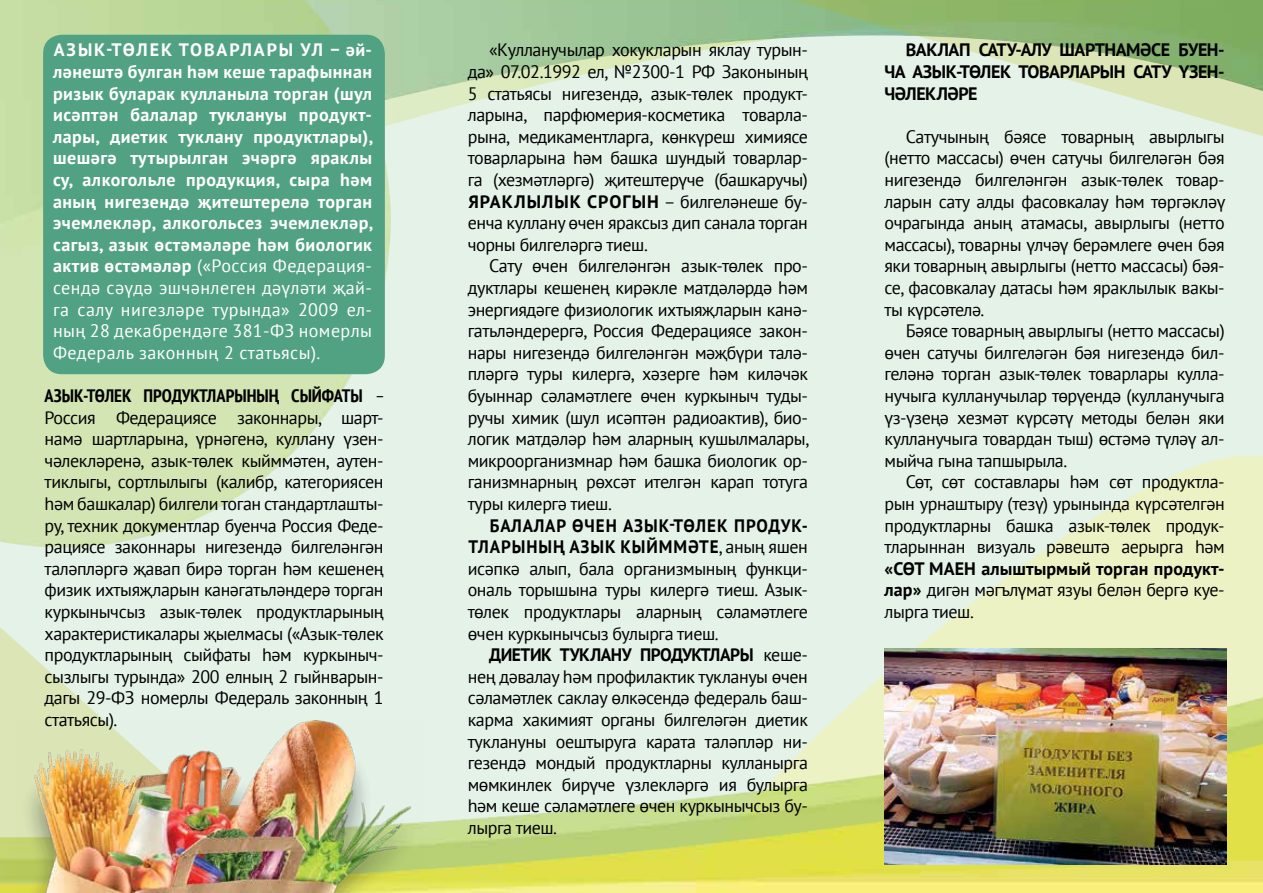
<style>
.page{position:relative;width:1263px;height:893px;background:#fff}
.page>*{position:absolute;margin:0;border:0;box-sizing:border-box;transform-origin:0 0}
.t1{font:18px/21.6px "PT Sans";letter-spacing:-.025em;color:#000;text-align:justify}
.t2{font:700 18px/21.6px "PT Sans";letter-spacing:.025em;color:#fff;text-align:justify}
.t3{font:700 18px/21.6px "PT Sans";letter-spacing:-.025em;color:#000;text-align:justify}
.s1{font-weight:400}
.s2{font-weight:700;font-stretch:condensed}
.s3{font-stretch:condensed}
.s4{font-weight:700}
</style>
<div class="page">
<div style="left:391px;top:223px;width:872px;height:36px;background:#e4f2e7"></div>
<img style="left:693px;top:456px;width:570px;height:241px">
<div style="left:391px;top:0;width:872px;height:223px;background:#e4f2e7"></div>
<img style="left:0;top:0;width:391px;height:547px">
<img style="left:419px;top:697px;width:844px;height:46px">
<img style="left:424px;top:743px;width:839px;height:150px">
<svg style="left:0;top:591px;width:419px;height:302px;background:#e2efdf"></svg>
<svg style="left:412px;top:0;width:851px;height:141px;background:#c3dcb9"></svg>
<div style="left:44px;top:35px;width:340px;height:338px;background:#51a283;border-radius:18px"></div>
<div style="left:43px;top:35px;width:342px;height:339px;border:2px solid #51a283;border-radius:18px"></div>
<img style="left:16px;top:721px;width:408px;height:172px">
<img style="left:884px;top:648px;width:342px;height:216px">
<p class="t2" style="left:53px;top:39px;width:322px">АЗЫК-ТӨЛЕК ТОВАРЛАРЫ УЛ – әй&shy;ләнештә булган һәм кеше тарафыннан ризык буларак кулланыла торган (шул исәптән балалар туклануы продукт&shy;лары, диетик туклану продуктлары), шешәгә тутырылган эчәргә яраклы су, алкогольле продукция, сыра һәм аның нигезендә җитештерелә торган эчемлекләр, алкогольсез эчемлекләр, сагыз, азык өстәмәләре һәм биологик актив өстәмәләр <span class="s1">(«Россия Федерация&shy;сендә сәүдә эшчәнлеген дәүләти җай&shy;га салу нигезләре турында» 2009 ел&shy;ның 28 декабрендәге 381-ФЗ номерлы Федераль законның 2 статьясы).</span></p>
<p class="t1" style="left:45px;top:384px;width:342px"><span class="s2">АЗЫК-ТӨЛЕК ПРОДУКТЛАРЫНЫҢ СЫЙФАТЫ</span> <span class="s3">– </span>Россия Федерациясе законнары, шарт&shy;намә шартларына, үрнәгенә, куллану үзен&shy;чәлекләренә, азык-төлек кыйммәтен, аутен&shy;тиклыгы, сортлылыгы (калибр, категориясен һәм башкалар) билгели тоган стандартлашты&shy;ру, техник документлар буенча Россия Феде&shy;рациясе законнары нигезендә билгеләнгән таләпләргә җавап бирә торган һәм кешенең физик ихтыяҗларын канәгатьләндерә торган куркынычсыз азык-төлек продуктларының характеристикалары җыелмасы («Азык-төлек продуктларының сыйфаты һәм куркыныч&shy;сызлыгы турында» 200 елның 2 гыйнварын&shy;дагы 29-ФЗ номерлы Федераль законның 1 статьясы).</p>
<p class="t1" style="left:468px;top:39px;width:342px;text-indent:21px">«Кулланучылар хокукларын яклау турын&shy;да» 07.02.1992 ел, №2300-1 РФ Законының 5 статьясы нигезендә, азык-төлек продукт&shy;ларына, парфюмерия-косметика товарла&shy;рына, медикаментларга, көнкүреш химиясе товарларына һәм башка шундый товарлар&shy;га (хезмәтләргә) җитештерүче (башкаручы)<br><span class="s4">ЯРАКЛЫЛЫК СРОГЫН</span> – билгеләнеше бу&shy;енча куллану өчен яраксыз дип санала торган чорны билгеләргә тиеш.</p>
<p class="t1" style="left:468px;top:255px;width:343px;text-indent:21px">Сату өчен билгеләнгән азык-төлек про&shy;дуктлары кешенең кирәкле матдәләрдә һәм энергиядәге физиологик ихтыяҗларын канә&shy;гатьләндерергә, Россия Федерациясе закон&shy;нары нигезендә билгеләнгән мәҗбүри талә&shy;пләргә туры килергә, хәзерге һәм киләчәк буыннар сәламәтлеге өчен куркыныч туды&shy;ручы химик (шул исәптән радиоактив), био&shy;логик матдәләр һәм аларның кушылмалары, микроорганизмнар һәм башка биологик ор&shy;ганизмнарның рөхсәт ителгән карап тотуга туры килергә тиеш.</p>
<p class="t1" style="left:468px;top:514px;width:342px;text-indent:22px"><span class="s4">БАЛАЛАР ӨЧЕН АЗЫК-ТӨЛЕК ПРОДУК-ТЛАРЫНЫҢ АЗЫК КЫЙММӘТЕ</span>, аның яшен исәпкә алып, бала организмының функци&shy;ональ торышына туры килергә тиеш. Азык&shy;төлек продуктлары аларның сәламәтлеге өчен куркынычсыз булырга тиеш.</p>
<p class="t1" style="left:468px;top:644px;width:342px;text-indent:21px"><span class="s4">ДИЕТИК ТУКЛАНУ ПРОДУКТЛАРЫ</span> кеше&shy;нең дәвалау һәм профилактик туклануы өчен сәламәтлек саклау өлкәсендә федераль баш&shy;карма хакимият органы билгеләгән диетик туклануны оештыруга карата таләпләр ни&shy;гезендә мондый продуктларны кулланырга мөмкинлек бирүче үзлекләргә ия булырга һәм кеше сәламәтлеге өчен куркынычсыз бу&shy;лырга тиеш.</p>
<p class="t3" style="left:884px;top:39px;width:342px;text-indent:21px">ВАКЛАП САТУ-АЛУ ШАРТНАМӘСЕ БУЕН-ЧА АЗЫК-ТӨЛЕК ТОВАРЛАРЫН САТУ ҮЗЕН-ЧӘЛЕКЛӘРЕ</p>
<p class="t1" style="left:884px;top:125px;width:342px;text-indent:21px">Сатучының бәясе товарның авырлыгы (нетто массасы) өчен сатучы билгеләгән бәя нигезендә билгеләнгән азык-төлек товар&shy;ларын сату алды фасовкалау һәм төргәкләү очрагында аның атамасы, авырлыгы (нетто массасы), товарны үлчәү берәмлеге өчен бәя яки товарның авырлыгы (нетто массасы) бәя&shy;се, фасовкалау датасы һәм яраклылык вакы&shy;ты күрсәтелә.</p>
<p class="t1" style="left:884px;top:320px;width:342px;text-indent:21px">Бәясе товарның авырлыгы (нетто массасы) өчен сатучы билгеләгән бәя нигезендә бил&shy;геләнә торган азык-төлек товарлары кулла&shy;нучыга кулланучылар төрүендә (кулланучыга үз-үзеңә хезмәт күрсәтү методы белән яки кулланучыга товардан тыш) өстәмә түләү ал&shy;мыйча гына тапшырыла.</p>
<p class="t1" style="left:884px;top:471px;width:342px;text-indent:21px">Сөт, сөт составлары һәм сөт продуктла&shy;рын урнаштыру (тезү) урынында күрсәтелгән продуктларны башка азык-төлек продук&shy;тларыннан визуаль рәвештә аерырга һәм</p>
<p class="t1" style="left:884px;top:557px;width:342px"><span class="s4">«СӨТ МАЕН алыштырмый торган продукт&shy;лар»</span> дигән мәгълүмат язуы белән бергә куе&shy;лырга тиеш.</p>
</div>
